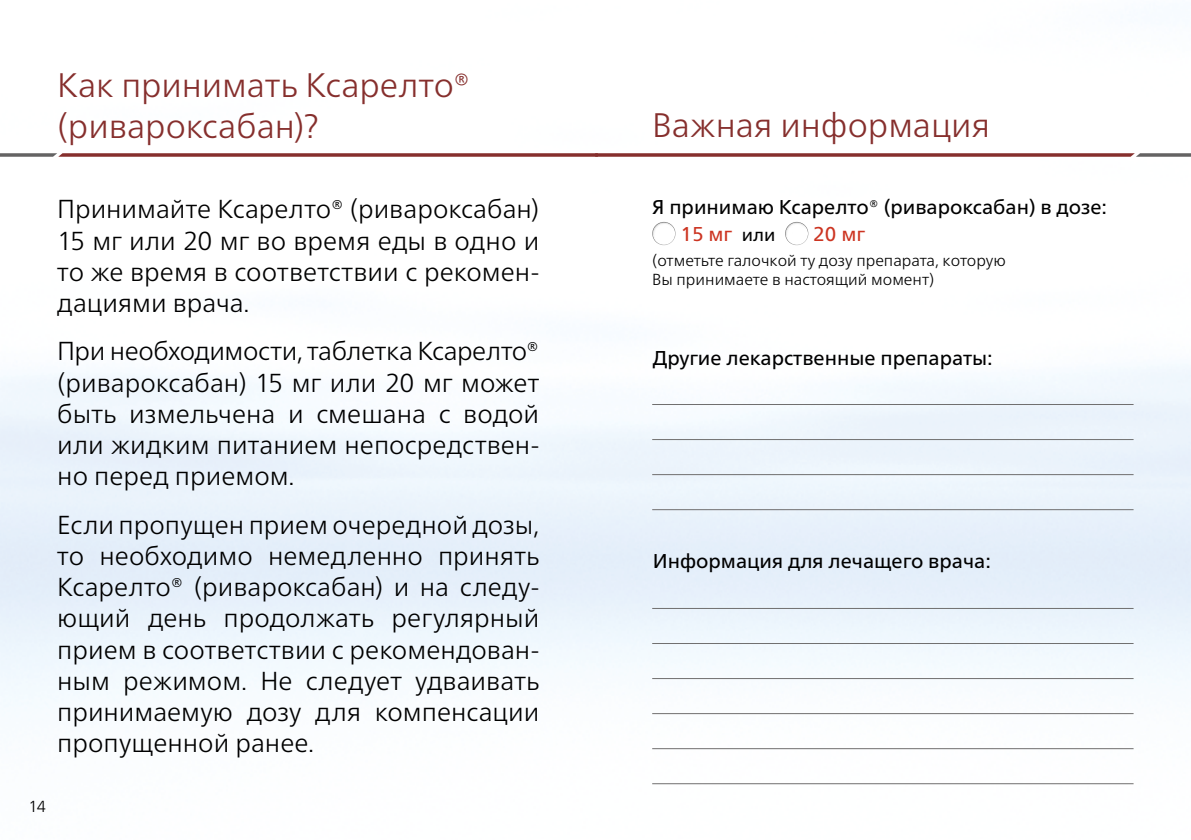
<style>
.page{position:relative;width:1191px;height:840px;background:#fff}
.page>*{position:absolute;margin:0;border:0;box-sizing:border-box;transform-origin:0 0}
.t1{font:300 34px/40.8px "Frutiger Neue";color:#862f2d}
.t2{font:300 26px/31.2px "Frutiger Neue";color:#000;text-align:justify}
.t3{font:20px/27.4px "Frutiger Neue";color:#000}
.t4{font:20px "Frutiger Neue";color:#cc3421}
.t5{font:300 16px/19.2px "Frutiger Neue";color:#000}
.s1{color:#cc3421}
.s2{font-size:18px}
</style>
<div class="page">
<hr style="left:652px;top:404px;width:481px;height:1px;background:#706f6f">
<hr style="left:652px;top:642px;width:481px;height:1px;background:#706f6f">
<hr style="left:652px;top:607px;width:481px;height:1px;background:#706f6f">
<hr style="left:652px;top:439px;width:481px;height:1px;background:#706f6f">
<hr style="left:652px;top:677px;width:481px;height:1px;background:#706f6f">
<hr style="left:652px;top:747px;width:481px;height:1px;background:#706f6f">
<hr style="left:652px;top:474px;width:481px;height:1px;background:#706f6f">
<hr style="left:652px;top:712px;width:481px;height:1px;background:#706f6f">
<hr style="left:652px;top:782px;width:481px;height:1px;background:#706f6f">
<hr style="left:652px;top:509px;width:481px;height:1px;background:#706f6f">
<div style="left:651px;top:227px;width:28px;height:20px;background:#fff;opacity:.75"></div>
<div style="left:651px;top:219px;width:26px;height:23px;background:#000;opacity:.35"></div>
<div style="left:784px;top:227px;width:28px;height:20px;background:#fff;opacity:.75"></div>
<div style="left:784px;top:219px;width:26px;height:23px;background:#000;opacity:.35"></div>
<svg style="left:0;top:153px;width:1191px;height:4px;background:#924e4c"></svg>
<h1 class="t1" style="left:57px;top:64px;width:414px">Как принимать Ксарелто® (ривароксабан)?</h1>
<p class="t2" style="left:57px;top:193px;width:483px">Принимайте Ксарелто® (ривароксабан)<br>15 мг или 20 мг во время еды в одно и то же время в соответствии с рекомен&shy;дациями врача.</p>
<p class="t2" style="left:57px;top:335px;width:483px">При необходимости, таблетка Ксарелто® (ривароксабан) 15 мг или 20 мг может быть измельчена и смешана с водой или жидким питанием непосредствен&shy;но перед приемом.</p>
<p class="t2" style="left:57px;top:508px;width:483px">Если пропущен прием очередной дозы, то необходимо немедленно принять Ксарелто® (ривароксабан) и на следу&shy;ющий день продолжать регулярный прием в соответствии с рекомендован&shy;ным режимом. Не следует удваивать принимаемую дозу для компенсации пропущенной ранее.</p>
<p class="t5" style="left:28px;top:796px;width:19px">14</p>
<h1 class="t1" style="left:652px;top:104px;width:339px">Важная информация</h1>
<p class="t3" style="left:680px;top:193px;width:428px;text-indent:-28px">Я принимаю Ксарелто® (ривароксабан) в дозе:<br><span class="s1">15 мг</span> <span class="s2">или</span></p>
<p class="t4" style="left:813px;top:222px;width:53px">20 мг</p>
<p class="t5" style="left:652px;top:251px;width:355px">(отметьте галочкой ту дозу препарата, которую<br>Вы принимаете в настоящий момент)</p>
<p class="t3" style="left:653px;top:344px;width:341px">Другие лекарственные препараты:</p>
<p class="t3" style="left:653px;top:547px;width:340px">Информация для лечащего врача:</p>
</div>
